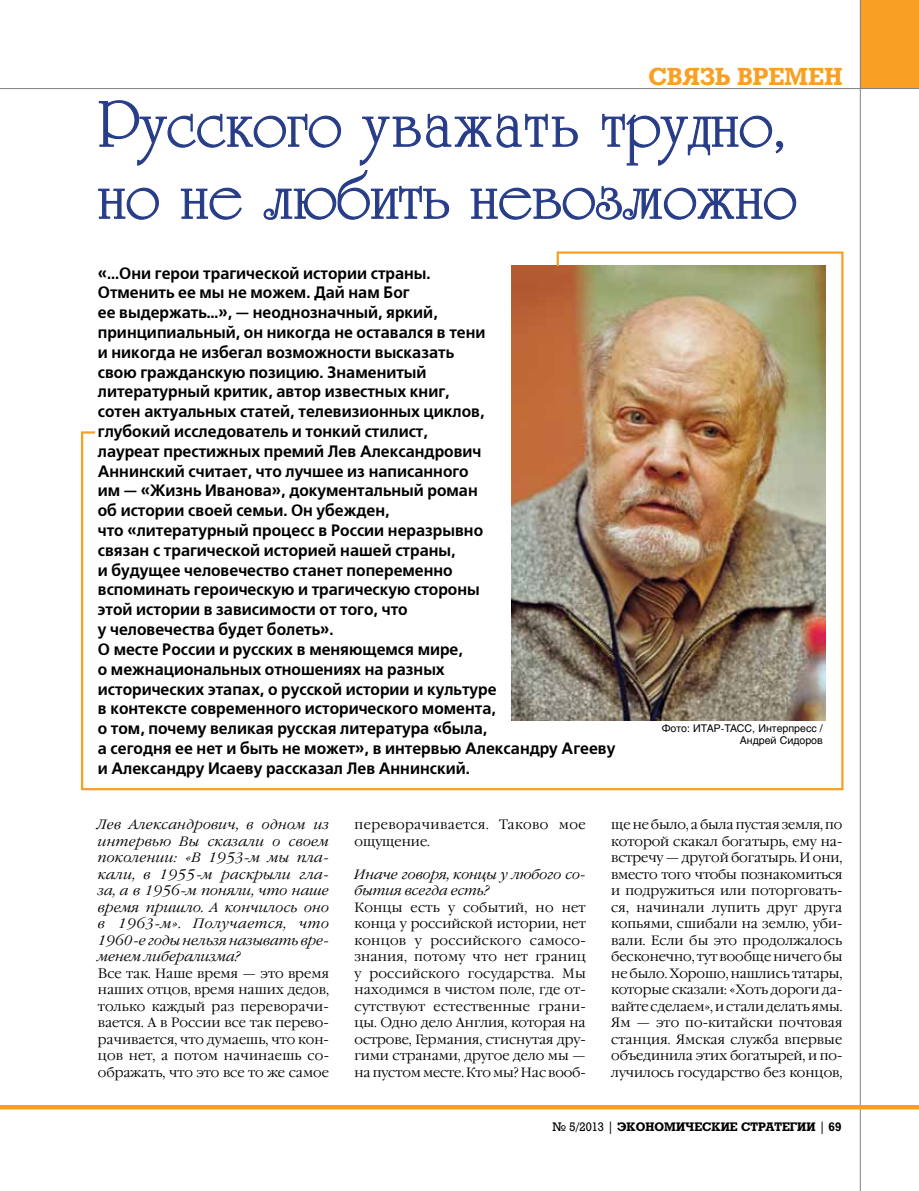
<style>
.page{position:relative;width:919px;height:1191px;background:#fff}
.page>*{position:absolute;margin:0;border:0;box-sizing:border-box;transform-origin:0 0}
.t1{font:700 24px "Rodeo";letter-spacing:-.005em;color:#f9a024}
.t2{font:700 16.5px/19.8px "Free Set C";color:#000;scale:.95 1}
.t3{font:300 13.5px/16.5px "Garamond C";color:#000;text-align:justify}
.t4{font:italic 300 13.5px/16.5px "Garamond C";letter-spacing:.005em;color:#000;text-align:justify}
.t5{font:300 13.5px/16.5px "Garamond C";letter-spacing:.035em;color:#000}
.t6{font:700 12px "Rodeo";color:#000}
.t7{font:10.5px/12px "Helios";color:#000;text-align:right}
.s1{font-weight:400}
</style>
<div class="page">
<div style="left:859px;top:0;width:59px;height:89px;background:#f9a024"></div>
<hr style="left:0;top:88px;width:918px;height:1px;background:#808285">
<hr style="left:859px;top:0;width:1px;height:1191px;background:#808285">
<hr style="left:0;top:1105px;width:918px;height:4px;background:#f9a024">
<svg style="left:98px;top:144px;width:698px;height:76px"></svg>
<svg style="left:98px;top:100px;width:685px;height:66px"></svg>
<img style="left:81px;top:251px;width:763px;height:540px">
<h1 class="t1" style="left:648px;top:62px;width:51px">СВЯЗЬ</h1>
<h1 class="t1" style="left:737px;top:62px;width:107px">ВРЕМЕН</h1>
<p class="t2" style="left:98px;top:263px;width:546px">«...Они герои трагической истории страны.<br>Отменить ее мы не можем. Дай нам Бог<br>ее выдержать…», — неоднозначный, яркий,<br>принципиальный, он никогда не оставался в тени<br>и никогда не избегал возможности высказать<br>свою гражданскую позицию. Знаменитый<br>литературный критик, автор известных книг,<br>сотен актуальных статей, телевизионных циклов,<br>глубокий исследователь и тонкий стилист,<br>лауреат престижных премий Лев Александрович<br>Аннинский считает, что лучшее из написанного<br>им — «Жизнь Иванова», документальный роман<br>об истории своей семьи. Он убежден,<br>что «литературный процесс в России неразрывно<br>связан с трагической историей нашей страны,<br>и будущее человечество станет попеременно<br>вспоминать героическую и трагическую стороны<br>этой истории в зависимости от того, что<br>у человечества будет болеть».<br>О месте России и русских в меняющемся мире,<br>о межнациональных отношениях на разных<br>исторических этапах, о русской истории и культуре<br>в контексте современного исторического момента,<br>о том, почему великая русская литература «была,<br>а сегодня ее нет и быть не может», в интервью Александру Агееву и Александру Исаеву рассказал Лев Аннинский.</p>
<p class="t7" style="left:661px;top:722px;width:163px">Фото: ИТАР-ТАСС, Интерпресс /<br>Андрей Сидоров</p>
<p class="t4" style="left:98px;top:817px;width:233px">Лев Александрович, в одном из интервью Вы сказали о своем поколении: «В 1953-м мы пла&shy;кали, в 1955-м раскрыли гла&shy;за, а в 1956-м поняли, что наше время пришло. А кончилось оно в 1963-м». Получается, что 1960-е годы нельзя называть вре&shy;менем либерализма?</p>
<p class="t3" style="left:98px;top:965px;width:233px">Все так. Наше время — это время наших отцов, время наших дедов, только каждый раз переворачи&shy;вается. А в России все так перево&shy;рачивается, что думаешь, что кон&shy;цов нет, а потом начинаешь со&shy;ображать, что это все то же самое</p>
<p class="t5" style="left:354px;top:816px;width:233px">переворачивается. Таково мое ощущение.</p>
<p class="t4" style="left:354px;top:866px;width:232px">Иначе говоря, концы у любого со&shy;бытия всегда есть?</p>
<p class="t3" style="left:354px;top:899px;width:233px">Концы есть у событий, но нет конца у российской истории, нет концов у российского самосо&shy;знания, потому что нет границ у российского государства. Мы находимся в чистом поле, где от&shy;сутствуют естественные грани&shy;цы. Одно дело Англия, которая на острове, Германия, стиснутая дру&shy;гими странами, другое дело мы — на пустом месте. Кто мы? Нас вооб-</p>
<p class="t3" style="left:611px;top:816px;width:233px">ще не было, а была пустая земля, по которой скакал богатырь, ему на&shy;встречу — другой богатырь. И они, вместо того чтобы познакомиться и подружиться или поторговать&shy;ся, начинали лупить друг друга копьями, сшибали на землю, уби&shy;вали. Если бы это продолжалось бесконечно, тут вообще ничего бы не было. Хорошо, нашлись татары, которые сказали: «Хоть дороги да&shy;вайте сделаем», и стали делать ямы.<br>Ям — это по-китайски почтовая станция. Ямская служба впервые объединила этих богатырей, и по&shy;лучилось государство без концов,</p>
<p class="t6" style="left:552px;top:1119px;width:290px"><span class="s1">№ 5/2013 |</span> ЭКОНОМИЧЕСКИЕ СТРАТЕГИИ <span class="s1">|</span> 69</p>
</div>
